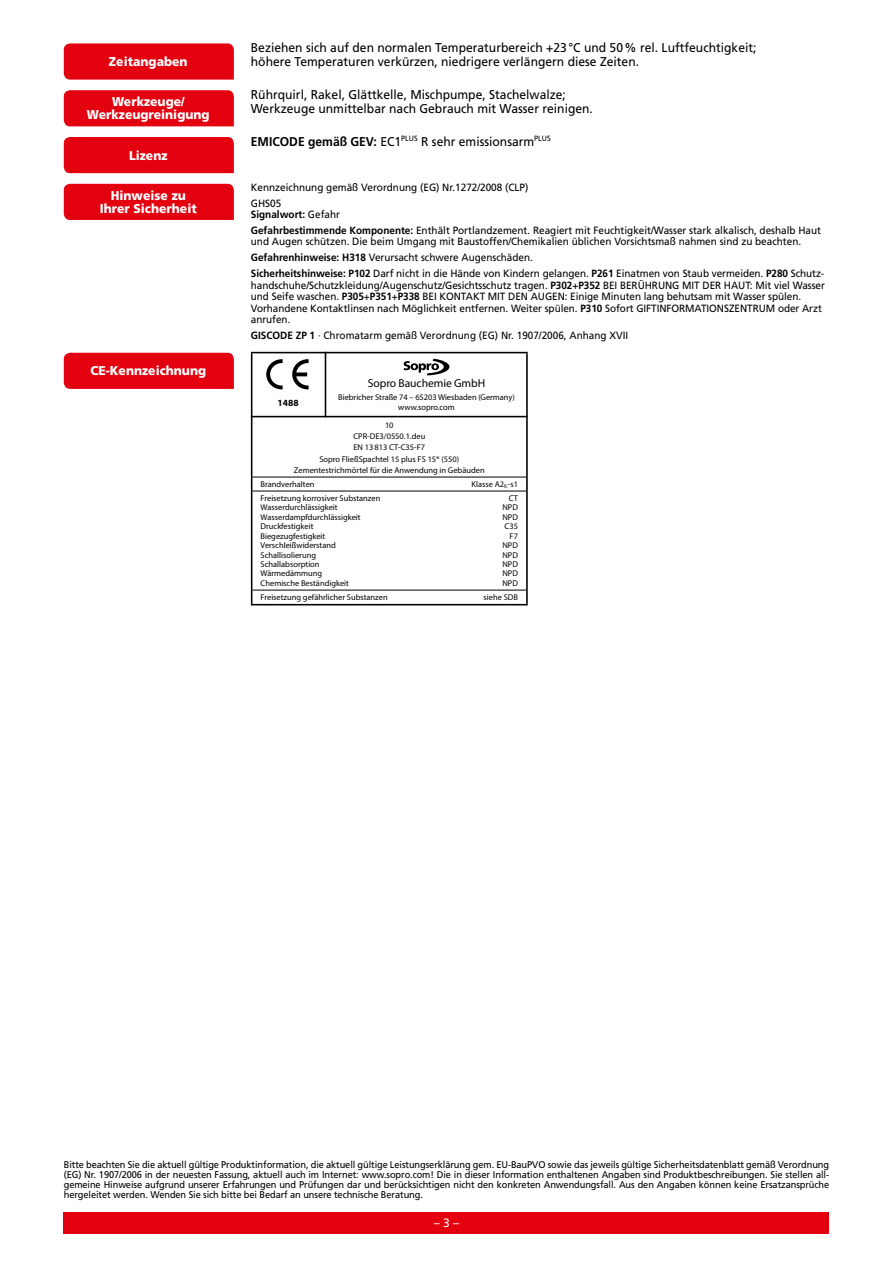
<style>
.page{position:relative;width:893px;height:1263px;background:#fff}
.page>*{position:absolute;margin:0;border:0;box-sizing:border-box;transform-origin:0 0}
._22_Rückseite{font:12.75px/14px "Frutiger LT";color:#000;scale:.95 1}
._21_Textbox{font:900 12.75px/12.8px "Frutiger LT";color:#fff;text-align:center;scale:.95 1}
.t1{font:12px "Frutiger LT";color:#fff}
.t2{font:11.55px "Myriad Pro";letter-spacing:-.005em;color:#000}
._51_Gefahrenhinweis{font:10.5px/11.6px "Frutiger LT";letter-spacing:-.005em;color:#000;scale:.95 1}
._51_Gefahrenhinweis-2{font:700 10.5px "Frutiger LT";color:#000;scale:.95 1}
.t3{font:9.75px/9.8px "Frutiger LT";letter-spacing:-.01em;color:#000;text-align:justify;scale:.95 1}
.t4{font:700 9.45px "Myriad Pro";color:#000}
.t5{font:8.4px/11.2px "Myriad Pro";color:#000;text-align:center}
.s1{font-weight:700}
.s2{font-weight:400}
</style>
<div class="page">
<div style="left:64px;top:1212px;width:765px;height:21px;background:#e3000f"></div>
<svg style="left:252px;top:353px;width:274px;height:251px"></svg>
<hr style="left:252px;top:477px;width:274px;height:1px;background:#000">
<hr style="left:252px;top:491px;width:274px;height:1px;background:#000">
<hr style="left:252px;top:590px;width:274px;height:1px;background:#000">
<hr style="left:251px;top:353px;width:1px;height:65px;background:#000">
<hr style="left:526px;top:353px;width:2px;height:65px;background:#000">
<hr style="left:251px;top:418px;width:1px;height:59px;background:#000">
<hr style="left:526px;top:418px;width:2px;height:59px;background:#000">
<svg style="left:251px;top:477px;width:1px;height:14px"></svg>
<svg style="left:526px;top:477px;width:2px;height:14px"></svg>
<hr style="left:251px;top:491px;width:1px;height:99px;background:#000">
<hr style="left:526px;top:491px;width:2px;height:99px;background:#000">
<svg style="left:251px;top:590px;width:1px;height:14px"></svg>
<svg style="left:526px;top:590px;width:2px;height:14px"></svg>
<hr style="left:251px;top:352px;width:277px;height:1px;background:#000">
<hr style="left:251px;top:604px;width:277px;height:1px;background:#000">
<hr style="left:325px;top:352px;width:1px;height:65px;background:#000">
<hr style="left:251px;top:416px;width:277px;height:1px;background:#000">
<svg style="left:266px;top:359px;width:17px;height:30px"></svg>
<svg style="left:292px;top:359px;width:17px;height:30px"></svg>
<svg style="left:404px;top:358px;width:46px;height:18px"></svg>
<div style="left:64px;top:43px;width:170px;height:37px;background:#e3000f"></div>
<div style="left:64px;top:90px;width:170px;height:36px;background:#e3000f"></div>
<div style="left:64px;top:137px;width:170px;height:36px;background:#e3000f"></div>
<div style="left:64px;top:184px;width:170px;height:36px;background:#e3000f"></div>
<div style="left:64px;top:353px;width:170px;height:36px;background:#e3000f"></div>
<p class="_21_Textbox" style="left:109px;top:55px;width:84px">Zeitangaben</p>
<p class="_21_Textbox" style="left:87px;top:96px;width:131px">Werkzeuge/<br>Werkzeugreinigung</p>
<p class="_21_Textbox" style="left:129px;top:149px;width:42px">Lizenz</p>
<p class="_21_Textbox" style="left:100px;top:189px;width:104px">Hinweise zu<br>Ihrer Sicherheit</p>
<p class="_21_Textbox" style="left:90px;top:364px;width:123px">CE-Kennzeichnung</p>
<p class="_22_Rückseite" style="left:251px;top:41px;width:534px">Beziehen sich auf den normalen Temperaturbereich +23°C und 50% rel. Luftfeuchtigkeit; höhere Temperaturen verkürzen, niedrigere verlängern diese Zeiten.</p>
<p class="_22_Rückseite" style="left:251px;top:88px;width:362px">Rührquirl, Rakel, Glättkelle, Mischpumpe, Stachelwalze;<br>Werkzeuge unmittelbar nach Gebrauch mit Wasser reinigen.</p>
<p class="_22_Rückseite" style="left:251px;top:134px;width:317px"><span class="s1">EMICODE gemäß GEV:</span> EC1<sup>PLUS</sup> R sehr emissionsarm<sup>PLUS</sup></p>
<p class="_51_Gefahrenhinweis" style="left:251px;top:181px;width:294px">Kennzeichnung gemäß Verordnung (EG) Nr.1272/2008 (CLP)</p>
<p class="_51_Gefahrenhinweis" style="left:251px;top:197px;width:34px">GHS05</p>
<p class="_51_Gefahrenhinweis-2" style="left:251px;top:208px;width:95px">Signalwort: <span class="s2">Gefahr</span></p>
<p class="_51_Gefahrenhinweis" style="left:251px;top:224px;width:602px"><span class="s1">Gefahrbestimmende Komponente:</span> Enthält Portlandzement. Reagiert mit Feuchtigkeit/Wasser stark alkalisch, deshalb Haut und Augen schützen. Die beim Umgang mit Baustoffen/Chemikalien üblichen Vorsichtsmaß nahmen sind zu beachten.</p>
<p class="_51_Gefahrenhinweis" style="left:251px;top:252px;width:298px"><span class="s1">Gefahrenhinweise: H318</span> Verursacht schwere Augenschäden.</p>
<p class="_51_Gefahrenhinweis" style="left:251px;top:268px;width:606px"><span class="s1">Sicherheitshinweise: P102</span> Darf nicht in die Hände von Kindern gelangen. <span class="s1">P261</span> Einatmen von Staub vermeiden. <span class="s1">P280</span> Schutz&shy;handschuhe/Schutzkleidung/Augenschutz/Gesichtsschutz tragen. <span class="s1">P302</span>+<span class="s1">P352</span> BEI BERÜHRUNG MIT DER HAUT: Mit viel Wasser und Seife waschen. <span class="s1">P305</span>+<span class="s1">P351</span>+<span class="s1">P338</span> BEI KONTAKT MIT DEN AUGEN: Einige Minuten lang behutsam mit Wasser spülen.<br>Vorhandene Kontaktlinsen nach Möglichkeit entfernen. Weiter spülen. <span class="s1">P310</span> Sofort GIFTINFORMATIONSZENTRUM oder Arzt anrufen.</p>
<p class="_51_Gefahrenhinweis" style="left:251px;top:330px;width:399px"><span class="s1">GISCODE ZP 1</span> · Chromatarm gemäß Verordnung (EG) Nr. 1907/2006, Anhang XVII</p>
<p class="t4" style="left:278px;top:396px;width:22px">1488</p>
<p class="t2" style="left:368px;top:376px;width:119px">Sopro Bauchemie GmbH</p>
<p class="t5" style="left:338px;top:392px;width:178px;line-height:10.1px">Biebricher Straße 74 – 65203 Wiesbaden (Germany) www.sopro.com</p>
<p class="t5" style="left:294px;top:419px;width:192px">10<br>CPR-DE3/0550.1.deu<br>EN 13 813 CT-C35-F7<br>Sopro FließSpachtel 15 plus FS 15® (550)<br>Zementestrichmörtel für die Anwendung in Gebäuden</p>
<p class="t5" style="left:261px;top:478px;width:55px">Brandverhalten</p>
<p class="t5" style="left:471px;top:478px;width:48px">Klasse A2<sub>fl.</sub>-s1</p>
<p class="t5" style="left:261px;top:492px;width:121px">Freisetzung korrosiver Substanzen</p>
<p class="t5" style="left:509px;top:492px;width:11px">CT</p>
<p class="t5" style="left:261px;top:502px;width:79px">Wasserdurchlässigkeit</p>
<p class="t5" style="left:502px;top:502px;width:17px">NPD</p>
<p class="t5" style="left:261px;top:511px;width:102px">Wasserdampfdurchlässigkeit</p>
<p class="t5" style="left:502px;top:511px;width:17px">NPD</p>
<p class="t5" style="left:261px;top:521px;width:54px">Druckfestigkeit</p>
<p class="t5" style="left:504px;top:521px;width:15px">C35</p>
<p class="t5" style="left:261px;top:530px;width:66px">Biegezugfestigkeit</p>
<p class="t5" style="left:510px;top:530px;width:10px">F7</p>
<p class="t5" style="left:261px;top:539px;width:77px">Verschleißwiderstand</p>
<p class="t5" style="left:502px;top:539px;width:17px">NPD</p>
<p class="t5" style="left:261px;top:549px;width:57px">Schallisolierung</p>
<p class="t5" style="left:502px;top:549px;width:17px">NPD</p>
<p class="t5" style="left:261px;top:558px;width:60px">Schallabsorption</p>
<p class="t5" style="left:502px;top:558px;width:17px">NPD</p>
<p class="t5" style="left:261px;top:568px;width:63px">Wärmedämmung</p>
<p class="t5" style="left:502px;top:568px;width:17px">NPD</p>
<p class="t5" style="left:261px;top:577px;width:90px">Chemische Beständigkeit</p>
<p class="t5" style="left:502px;top:577px;width:17px">NPD</p>
<p class="t5" style="left:261px;top:591px;width:129px">Freisetzung gefährlicher Substanzen</p>
<p class="t5" style="left:484px;top:591px;width:36px">siehe SDB</p>
<p class="t3" style="left:64px;top:1160px;width:807px">Bitte beachten Sie die aktuell gültige Produktinformation, die aktuell gültige Leistungserklärung gem. EU-BauPVO sowie das jeweils gültige Sicherheitsdatenblatt gemäß Verordnung (EG) Nr. 1907/2006 in der neuesten Fassung, aktuell auch im Internet: www.sopro.com! Die in dieser Information enthaltenen Angaben sind Produktbeschreibungen. Sie stellen all&shy;gemeine Hinweise aufgrund unserer Erfahrungen und Prüfungen dar und berücksichtigen nicht den konkreten Anwendungsfall. Aus den Angaben können keine Ersatzansprüche hergeleitet werden. Wenden Sie sich bitte bei Bedarf an unsere technische Beratung.</p>
<p class="t1" style="left:434px;top:1215px;width:27px">– 3 –</p>
</div>
